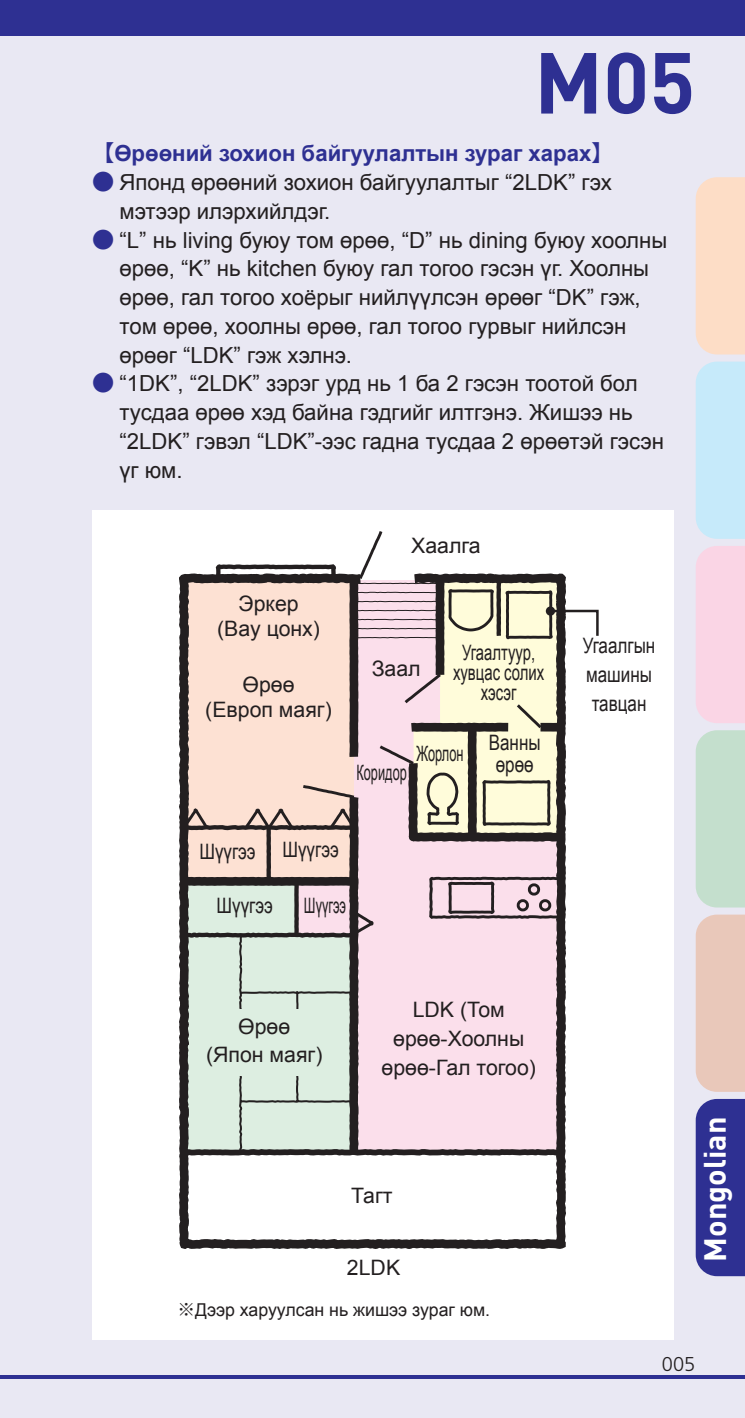
<style>
.page{position:relative;width:745px;height:1418px;background:#fff}
.page>*{position:absolute;margin:0;border:0;box-sizing:border-box;transform-origin:0 0}
.t1{font:700 85px "DIN";color:#2e3092}
.t2{font:700 30.5px "DIN";color:#fff}
.t3{font:22.25px/28.8px "Arial";color:#231f20}
.t4{font:700 22.25px "Arial";color:#2e3092}
.t5{font:21.25px/28.8px "Arial";color:#231f20;text-align:center}
.t6{font:21.25px/28.8px "Arial";color:#231f20;text-align:center;scale:.8 1}
.t7{font:21.25px/20px "Arial";color:#231f20;text-align:center;scale:.7 1}
.t8{font:21.25px "Arial";color:#231f20;scale:.6 1}
.t9{font:300 20px "Frutiger";color:#231f20}
.t10{font:17.75px "Arial";color:#231f20}
.s1{font-family:"Koz Go Pr 6 N"}
.s2{font-family:"Koz Go Pr 6 N";color:#2e3092}
.s3{font-family:"Koz Go Pro"}
</style>
<div class="page">
<div style="left:0;top:0;width:744px;height:1417px;background:#e9e8f3"></div>
<div style="left:695px;top:177px;width:49px;height:177px;background:#fdddc6"></div>
<div style="left:696px;top:361px;width:48px;height:178px;background:#c6eafa"></div>
<div style="left:696px;top:546px;width:48px;height:177px;background:#fad5e5"></div>
<div style="left:695px;top:730px;width:49px;height:177px;background:#c4dfcd"></div>
<div style="left:695px;top:914px;width:49px;height:177px;background:#e9c8ba"></div>
<div style="left:695px;top:1099px;width:49px;height:177px;background:#2e3092"></div>
<hr style="left:0;top:1375px;width:744px;height:3px;background:#2e3092">
<div style="left:0;top:0;width:744px;height:35px;background:#2e3092"></div>
<div style="left:92px;top:510px;width:581px;height:829px;background:#fff"></div>
<svg style="left:179px;top:1158px;width:386px;height:90px"></svg>
<svg style="left:179px;top:531px;width:420px;height:627px;background:#dcd1cd"></svg>
<div style="left:545px;top:606px;width:9px;height:9px;background:#231f20;border-radius:50%"></div>
<h1 class="t1" style="left:534px;top:27px;width:162px">M05</h1>
<p class="t4" style="left:92px;top:139px;width:522px"><span class="s1">【</span>Өрөөний зохион байгуулалтын зураг харах<span class="s1">】</span></p>
<p class="t3" style="left:119px;top:168px;width:493px;text-indent:-27px"><span class="s2">●</span> Японд өрөөний зохион байгуулалтыг “2LDK” гэх мэтээр илэрхийлдэг.</p>
<p class="t3" style="left:119px;top:226px;width:549px;text-indent:-27px"><span class="s2">●</span> “L” нь living буюу том өрөө, “D” нь dining буюу хоолны өрөө, “K” нь kitchen буюу гал тогоо гэсэн үг. Хоолны өрөө, гал тогоо хоёрыг нийлүүлсэн өрөөг “DK” гэж, том өрөө, хоолны өрөө, гал тогоо гурвыг нийлсэн өрөөг “LDK” гэж хэлнэ.</p>
<p class="t3" style="left:119px;top:369px;width:545px;text-indent:-27px"><span class="s2">●</span> “1DK”, “2LDK” зэрэг урд нь 1 ба 2 гэсэн тоотой бол тусдаа өрөө хэд байна гэдгийг илтгэнэ. Жишээ нь “2LDK” гэвэл “LDK”-ээс гадна тусдаа 2 өрөөтэй гэсэн үг юм.</p>
<p class="t5" style="left:217px;top:591px;width:104px;line-height:25px">Эркер (Bay цонх)</p>
<p class="t5" style="left:205px;top:672px;width:128px;line-height:25px">Өрөө<br>(Европ маяг)</p>
<p class="t5" style="left:411px;top:531px;width:71px">Хаалга</p>
<p class="t5" style="left:371px;top:654px;width:50px">Заал</p>
<p class="t7" style="left:452px;top:642px;width:132px">Угаалтуур, хувцас солих хэсэг</p>
<p class="t8" style="left:356px;top:758px;width:85px">Коридор</p>
<p class="t8" style="left:416px;top:739px;width:80px">Жорлон</p>
<p class="t6" style="left:488px;top:731px;width:66px;line-height:22.5px">Ванны өрөө</p>
<p class="t6" style="left:199px;top:837px;width:72px">Шүүгээ</p>
<p class="t6" style="left:282px;top:835px;width:72px">Шүүгээ</p>
<p class="t6" style="left:216px;top:891px;width:72px">Шүүгээ</p>
<p class="t8" style="left:304px;top:891px;width:72px">Шүүгээ</p>
<p class="t6" style="left:582px;top:631px;width:92px;text-align:left">Угаалгын машины тавцан</p>
<p class="t5" style="left:206px;top:1012px;width:118px">Өрөө<br>(Япон маяг)</p>
<p class="t5" style="left:381px;top:995px;width:156px">LDK (Том өрөө-Хоолны өрөө-Гал тогоо)</p>
<p class="t5" style="left:351px;top:1181px;width:43px">Тагт</p>
<p class="t5" style="left:347px;top:1252px;width:55px">2LDK</p>
<p class="t10" style="left:177px;top:1297px;width:314px"><span class="s3">※</span>Дээр харуулсан нь жишээ зураг юм.</p>
<h2 class="t2" style="left:694px;top:1261px;width:146px;rotate:-90deg">Mongolian</h2>
<p class="t9" style="left:661px;top:1352px;width:35px">005</p>
</div>
